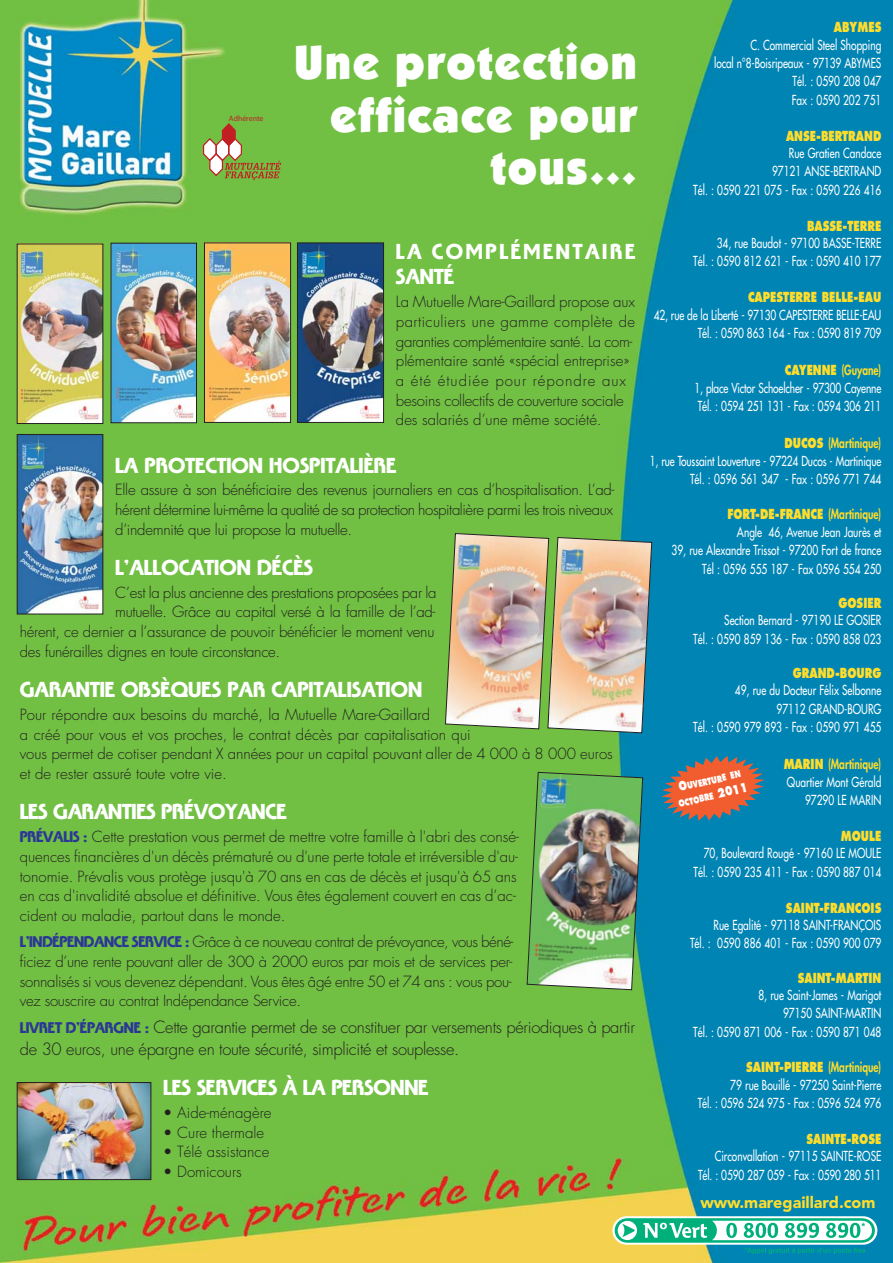
<style>
.page{position:relative;width:893px;height:1263px;background:#fff}
.page>*{position:absolute;margin:0;border:0;box-sizing:border-box;transform-origin:0 0}
.t1{font:900 48px/52.5px "Itc Kabel";letter-spacing:.03em;color:#fff;text-align:right}
.t2{font:21px "Tabasco";color:#fff}
.t3{font:21px/25.2px "Tabasco";letter-spacing:.125em;color:#fff}
.t4{font:300 16.5px/21.8px "Futura";letter-spacing:-.02em;color:#231f20}
.t5{font:900 16.05px "Avenir";color:#ffdd2b}
.t6{font:300 15px/19.6px "Futura";color:#231f20}
.t7{font:300 15px "Futura";letter-spacing:-.02em;color:#231f20}
.t8{font:13.5px/18.3px "Futura";color:#fff;text-align:right;scale:.75 1}
.t9{font:800 13.5px "Futura";color:#ffdd2b;scale:.75 1}
.t10{font:800 9.3px/15.1px "Futura";color:#fff;text-align:center;scale:.75 1}
.t11{font:7.8px "Myriad Pro";color:#c11f24}
.s1{font-family:"Tabasco";font-weight:400;color:#2b3795}
.s2{font-family:"Tabasco";font-weight:400;font-size:15px;color:#2b3795}
.s3{font-weight:800;color:#ffdd2b}
.s4{font-size:12.3px}
</style>
<div class="page">
<img style="left:0;top:0;width:892px;height:1263px">
<svg style="left:203px;top:122px;width:78px;height:58px;background:#91ac57"></svg>
<div style="left:612px;top:1216px;width:265px;height:29px;background:#fff;border-radius:14px"></div>
<svg style="left:614px;top:1218px;width:260px;height:36px"></svg>
<img style="left:19px;top:246px;width:82px;height:176px">
<div style="left:17px;top:244px;width:86px;height:180px;border:1px solid #231f20"></div>
<img style="left:113px;top:245px;width:82px;height:176px">
<div style="left:111px;top:243px;width:86px;height:180px;border:1px solid #231f20"></div>
<img style="left:206px;top:245px;width:83px;height:176px">
<div style="left:204px;top:243px;width:87px;height:180px;border:1px solid #231f20"></div>
<img style="left:444px;top:533px;width:208px;height:201px">
<img style="left:299px;top:245px;width:83px;height:176px">
<div style="left:297px;top:243px;width:87px;height:180px;border:1px solid #231f20"></div>
<img style="left:19px;top:436px;width:82px;height:176px">
<div style="left:17px;top:434px;width:86px;height:180px;border:1px solid #231f20"></div>
<img style="left:526px;top:772px;width:117px;height:219px">
<svg style="left:661px;top:756px;width:103px;height:65px;background:#946b61"></svg>
<img style="left:19px;top:1084px;width:130px;height:94px">
<div style="left:17px;top:1082px;width:134px;height:98px;border:1px solid #231f20"></div>
<p class="t11" style="left:229px;top:114px;width:36px">Adhérente</p>
<h1 class="t1" style="left:294px;top:40px;width:344px">Une protection efficace pour tous…</h1>
<h2 class="t3" style="left:396px;top:239px;width:241px">LA COMPLÉMENTAIRE<br>SANTÉ</h2>
<p class="t6" style="left:396px;top:293px;width:241px">La Mutuelle Mare-Gaillard propose aux particuliers une gamme complète de garanties complémentaire santé. La com&shy;plémentaire santé «spécial entreprise» a été étudiée pour répondre aux besoins collectifs de couverture sociale des salariés d’une même société.</p>
<h2 class="t2" style="left:115px;top:453px;width:283px">LA PROTECTION HOSPITALIÈRE</h2>
<p class="t6" style="left:115px;top:481px;width:500px;text-align:justify">Elle assure à son bénéficiaire des revenus journaliers en cas d’hospitalisation. L’ad&shy;hérent détermine lui-même la qualité de sa protection hospitalière parmi les trois niveaux d’indemnité que lui propose la mutuelle.</p>
<h2 class="t2" style="left:115px;top:555px;width:199px">L’ALLOCATION DÉCÈS</h2>
<p class="t7" style="left:115px;top:585px;width:323px">C’est la plus ancienne des prestations proposées par la</p>
<p class="t7" style="left:115px;top:605px;width:322px">mutuelle. Grâce au capital versé à la famille de l’ad-</p>
<p class="t7" style="left:20px;top:625px;width:416px">hérent, ce dernier a l’assurance de pouvoir bénéficier le moment venu</p>
<p class="t7" style="left:20px;top:645px;width:262px">des funérailles dignes en toute circonstance.</p>
<h2 class="t2" style="left:20px;top:677px;width:404px">GARANTIE OBSÈQUES PAR CAPITALISATION</h2>
<p class="t6" style="left:20px;top:706px;width:594px">Pour répondre aux besoins du marché, la Mutuelle Mare-Gaillard<br>a créé pour vous et vos proches, le contrat décès par capitalisation qui<br>vous permet de cotiser pendant X années pour un capital pouvant aller de 4 000 à 8 000 euros et de rester assuré toute votre vie.</p>
<h2 class="t2" style="left:20px;top:799px;width:268px">LES GARANTIES PRÉVOYANCE</h2>
<p class="t6" style="left:20px;top:828px;width:500px"><span class="s1">PRÉVALIS :</span> Cette prestation vous permet de mettre votre famille à l'abri des consé&shy;quences financières d'un décès prématuré ou d'une perte totale et irréversible d'au&shy;tonomie. Prévalis vous protège jusqu'à 70 ans en cas de décès et jusqu'à 65 ans en cas d'invalidité absolue et définitive. Vous êtes également couvert en cas d’ac&shy;cident ou maladie, partout dans le monde.</p>
<p class="t6" style="left:20px;top:933px;width:495px;text-align:justify"><span class="s1">L’INDÉPENDANCE SERVICE :</span> Grâce à ce nouveau contrat de prévoyance, vous béné&shy;ficiez d’une rente pouvant aller de 300 à 2000 euros par mois et de services per&shy;sonnalisés si vous devenez dépendant. Vous êtes âgé entre 50 et 74 ans : vous pou&shy;vez souscrire au contrat Indépendance Service.</p>
<p class="t4" style="left:20px;top:1018px;width:616px"><span class="s2">LIVRET D’ÉPARGNE :</span> Cette garantie permet de se constituer par versements périodiques à partir de 30 euros, une épargne en toute sécurité, simplicité et souplesse.</p>
<h2 class="t2" style="left:163px;top:1075px;width:267px">LES SERVICES À LA PERSONNE</h2>
<p class="t6" style="left:163px;top:1104px;width:110px">• Aide-ménagère</p>
<p class="t6" style="left:163px;top:1124px;width:102px">• Cure thermale</p>
<p class="t6" style="left:163px;top:1143px;width:108px">• Télé assistance</p>
<p class="t6" style="left:163px;top:1163px;width:80px">• Domicours</p>
<p class="t9" style="left:833px;top:21px;width:65px">ABYMES</p>
<p class="t8" style="left:714px;top:36px;width:224px">C. Commercial Steel Shopping<br>local n°8-Boisripeaux - 97139 ABYMES<br>Tél. : 0590 208 047<br>Fax : 0590 202 751</p>
<p class="t9" style="left:786px;top:130px;width:129px">ANSE-BERTRAND</p>
<p class="t8" style="left:693px;top:145px;width:252px">Rue Gratien Candace<br>97121 ANSE-BERTRAND<br>Tél. : 0590 221 075 - Fax : 0590 226 416</p>
<p class="t9" style="left:807px;top:220px;width:100px">BASSE-TERRE</p>
<p class="t8" style="left:693px;top:235px;width:252px">34, rue Baudot - 97100 BASSE-TERRE<br>Tél. : 0590 812 621 - Fax : 0590 410 177</p>
<p class="t9" style="left:748px;top:291px;width:179px">CAPESTERRE BELLE-EAU</p>
<p class="t8" style="left:653px;top:307px;width:305px">42, rue de la Liberté - 97130 CAPESTERRE BELLE-EAU<br>Tél. : 0590 863 164 - Fax : 0590 819 709</p>
<p class="t8" style="left:694px;top:361px;width:251px;text-align:justify;text-indent:91px"><span class="s3">CAYENNE</span> <span class="s3">(Guyane)<br></span>1, place Victor Schoelcher - 97300 Cayenne Tél. : 0594 251 131 - Fax : 0594 306 211</p>
<p class="t8" style="left:649px;top:434px;width:310px"><span class="s3">DUCOS</span> <span class="s3">(Martinique)<br></span>1, rue Toussaint Louverture - 97224 Ducos - Martinique<br>Tél. : 0596 561 347 - Fax : 0596 771 744</p>
<p class="t8" style="left:671px;top:506px;width:281px"><span class="s3">FORT-DE-FRANCE</span> <span class="s3">(Martinique)<br></span>Angle 46, Avenue Jean Jaurès et<br>39, rue Alexandre Trissot - 97200 Fort de france Tél : 0596 555 187 - Fax 0596 554 250</p>
<p class="t9" style="left:838px;top:597px;width:59px">GOSIER</p>
<p class="t8" style="left:693px;top:612px;width:252px">Section Bernard - 97190 LE GOSIER<br>Tél. : 0590 859 136 - Fax : 0590 858 023</p>
<p class="t9" style="left:792px;top:667px;width:119px">GRAND-BOURG</p>
<p class="t8" style="left:693px;top:682px;width:252px">49, rue du Docteur Félix Selbonne<br>97112 GRAND-BOURG<br>Tél. : 0590 979 893 - Fax : 0590 971 455</p>
<p class="t8" style="left:783px;top:755px;width:132px"><span class="s3">MARIN</span> <span class="s3">(Martinique)<br></span>Quartier Mont Gérald<br>97290 LE MARIN</p>
<p class="t9" style="left:840px;top:830px;width:55px">MOULE</p>
<p class="t8" style="left:693px;top:845px;width:252px">70, Boulevard Rougé - 97160 LE MOULE<br>Tél. : 0590 235 411 - Fax : 0590 887 014</p>
<p class="t9" style="left:786px;top:902px;width:129px">SAINT-FRANCOIS</p>
<p class="t8" style="left:690px;top:917px;width:256px">Rue Egalité - 97118 SAINT-FRANÇOIS<br>Tél. : 0590 886 401 - Fax : 0590 900 079</p>
<p class="t9" style="left:797px;top:972px;width:113px">SAINT-MARTIN</p>
<p class="t8" style="left:693px;top:987px;width:252px">8, rue Saint-James - Marigot<br>97150 SAINT-MARTIN<br>Tél. : 0590 871 006 - Fax : 0590 871 048</p>
<p class="t8" style="left:697px;top:1058px;width:246px"><span class="s3">SAINT-PIERRE</span> <span class="s3">(Martinique)<br></span>79 rue Bouillé - 97250 Saint-Pierre<br>Tél. : 0596 524 975 - Fax : 0596 524 976</p>
<p class="t9" style="left:806px;top:1133px;width:101px">SAINTE-ROSE</p>
<p class="t8" style="left:698px;top:1148px;width:246px">Circonvallation - 97115 SAINTE-ROSE<br>Tél. : 0590 287 059 - Fax : 0590 280 511</p>
<p class="t10" style="left:673px;top:782px;width:96px;rotate:-13deg"><span class="s4">O</span>UVERTURE EN<br>OCTOBRE <span class="s4">2011</span></p>
<p class="t5" style="left:700px;top:1195px;width:176px">www.maregaillard.com</p>
</div>
